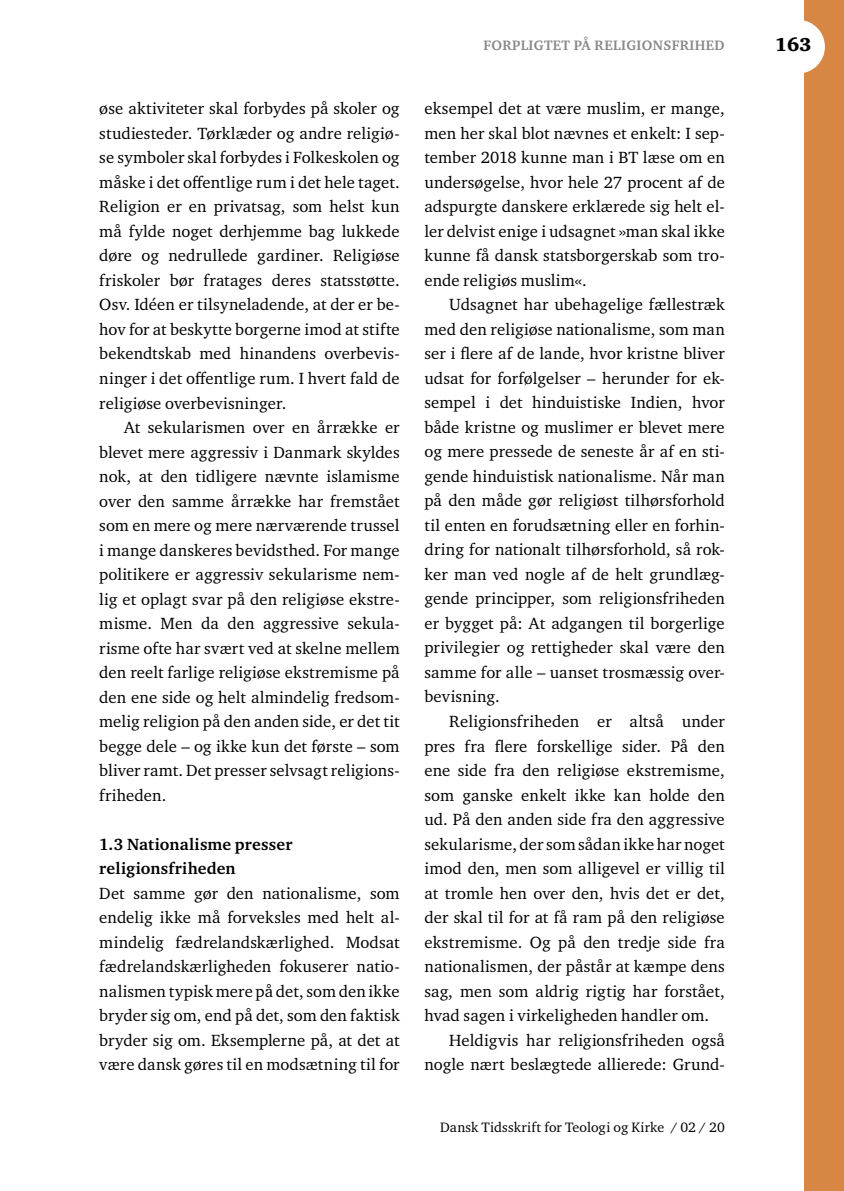
<style>
.page{position:relative;width:844px;height:1191px;background:#fff}
.page>*{position:absolute;margin:0;border:0;box-sizing:border-box;transform-origin:0 0}
.t1{font:900 19.25px "Charter ITC Std";color:#000}
.t2{font:16.62px/24.5px "Charter ITC Std";letter-spacing:.005em;color:#000;text-align:justify}
.t3{font:700 16.62px/24.5px "Charter ITC Std";letter-spacing:.015em;color:#000}
.t4{font:14px "Charter ITC Std";letter-spacing:.01em;color:#000}
.t5{font:700 14px "Charter ITC Std";letter-spacing:.025em;color:#87888a}
</style>
<div class="page">
<div style="left:804px;top:0;width:39px;height:1191px;background:#d78643"></div>
<div style="left:771px;top:20px;width:53px;height:54px;background:#fff;border-radius:50%"></div>
<p class="t2" style="left:99px;top:96px;width:302px">øse aktiviteter skal forbydes på skoler og studiesteder. Tørklæder og andre religiø&shy;se symboler skal forbydes i Folkeskolen og måske i det offentlige rum i det hele taget.<br>Religion er en privatsag, som helst kun må fylde noget derhjemme bag lukkede døre og nedrullede gardiner. Religiøse friskoler bør fratages deres statsstøtte.<br>Osv. Idéen er tilsyneladende, at der er be&shy;hov for at beskytte borgerne imod at stifte bekendtskab med hinandens overbevis&shy;ninger i det offentlige rum. I hvert fald de religiøse overbevisninger.</p>
<p class="t2" style="left:99px;top:415px;width:302px;text-indent:25px">At sekularismen over en årrække er blevet mere aggressiv i Danmark skyldes nok, at den tidligere nævnte islamisme over den samme årrække har fremstået som en mere og mere nærværende trussel i mange danskeres bevidsthed. For mange politikere er aggressiv sekularisme nem&shy;lig et oplagt svar på den religiøse ekstre&shy;misme. Men da den aggressive sekula&shy;risme ofte har svært ved at skelne mellem den reelt farlige religiøse ekstremisme på den ene side og helt almindelig fredsom&shy;melig religion på den anden side, er det tit begge dele – og ikke kun det første – som bliver ramt. Det presser selvsagt religions&shy;friheden.</p>
<p class="t3" style="left:99px;top:831px;width:194px">1.3 Nationalisme presser religionsfriheden</p>
<p class="t2" style="left:99px;top:880px;width:302px">Det samme gør den nationalisme, som endelig ikke må forveksles med helt al&shy;mindelig fædrelandskærlighed. Modsat fædrelandskærligheden fokuserer natio&shy;nalismen typisk mere på det, som den ikke bryder sig om, end på det, som den faktisk bryder sig om. Eksemplerne på, at det at være dansk gøres til en modsætning til for</p>
<p class="t5" style="left:483px;top:37px;width:242px">FORPLIGTET PÅ RELIGIONSFRIHED</p>
<p class="t2" style="left:424px;top:96px;width:302px">eksempel det at være muslim, er mange, men her skal blot nævnes et enkelt: I sep&shy;tember 2018 kunne man i BT læse om en undersøgelse, hvor hele 27 procent af de adspurgte danskere erklærede sig helt el&shy;ler delvist enige i udsagnet »man skal ikke kunne få dansk statsborgerskab som tro&shy;ende religiøs muslim«.</p>
<p class="t2" style="left:424px;top:292px;width:302px;text-indent:25px">Udsagnet har ubehagelige fællestræk med den religiøse nationalisme, som man ser i flere af de lande, hvor kristne bliver udsat for forfølgelser – herunder for ek&shy;sempel i det hinduistiske Indien, hvor både kristne og muslimer er blevet mere og mere pressede de seneste år af en sti&shy;gende hinduistisk nationalisme. Når man på den måde gør religiøst tilhørsforhold til enten en forudsætning eller en forhin&shy;dring for nationalt tilhørsforhold, så rok&shy;ker man ved nogle af de helt grundlæg&shy;gende principper, som religionsfriheden er bygget på: At adgangen til borgerlige privilegier og rettigheder skal være den samme for alle – uanset trosmæssig over&shy;bevisning.</p>
<p class="t2" style="left:449px;top:709px;width:277px">Religionsfriheden er altså under</p>
<p class="t2" style="left:424px;top:733px;width:302px">pres fra flere forskellige sider. På den</p>
<p class="t2" style="left:424px;top:758px;width:302px">ene side fra den religiøse ekstremisme,</p>
<p class="t2" style="left:424px;top:782px;width:302px">som ganske enkelt ikke kan holde den</p>
<p class="t2" style="left:424px;top:807px;width:302px">ud. På den anden side fra den aggressive</p>
<p class="t2" style="left:424px;top:831px;width:302px">sekularisme, der som sådan ikke har noget</p>
<p class="t2" style="left:424px;top:856px;width:302px">imod den, men som alligevel er villig til</p>
<p class="t2" style="left:424px;top:880px;width:302px">at tromle hen over den, hvis det er det,</p>
<p class="t2" style="left:424px;top:905px;width:302px">der skal til for at få ram på den religiøse</p>
<p class="t2" style="left:424px;top:929px;width:302px">ekstremisme. Og på den tredje side fra</p>
<p class="t2" style="left:424px;top:954px;width:302px">nationalismen, der påstår at kæmpe dens</p>
<p class="t2" style="left:424px;top:978px;width:302px">sag, men som aldrig rigtig har forstået,</p>
<p class="t2" style="left:424px;top:1003px;width:286px">hvad sagen i virkeligheden handler om.</p>
<p class="t2" style="left:449px;top:1027px;width:277px">Heldigvis har religionsfriheden også</p>
<p class="t2" style="left:424px;top:1052px;width:302px">nogle nært beslægtede allierede: Grund-</p>
<p class="t4" style="left:440px;top:1118px;width:286px">Dansk Tidsskrift for Teologi og Kirke / 02 / 20</p>
<p class="t1" style="left:774px;top:33px;width:38px">163</p>
</div>
